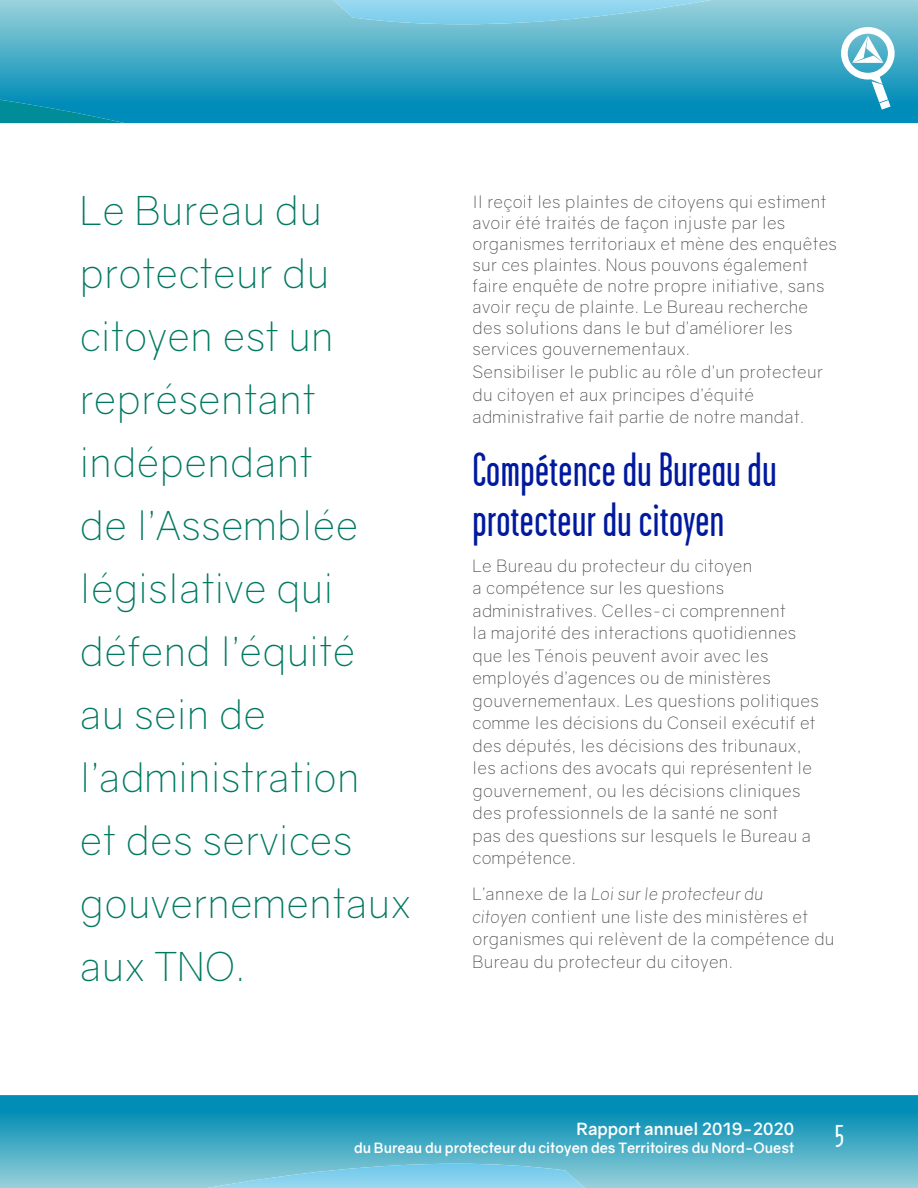
<style>
.page{position:relative;width:918px;height:1188px;background:#fff}
.page>*{position:absolute;margin:0;border:0;box-sizing:border-box;transform-origin:0 0}
.body_space{font:48px/49.5px "Garage Gothic";letter-spacing:.01em;color:#00199f}
.quotes_first_paras{font:300 40.5px/63px "Gravity";letter-spacing:.01em;color:#007961}
.t1{font:31.5px "Garage Gothic";color:#fff}
.body_space-2{font:300 17.25px/22.5px "Gravity";letter-spacing:.02em;color:#454647}
.quotes_first_paras-2{font:300 17.25px/21px "Gravity";letter-spacing:.02em;color:#454647}
.t2{font:700 16.8px "Gravity";color:#fff}
.t3{font:700 14.1px "Gravity";color:#fff}
.s1{font-style:italic}
</style>
<div class="page">
<img style="left:0;top:0;width:918px;height:123px">
<img style="left:0;top:100px;width:125px;height:23px">
<img style="left:333px;top:0;width:378px;height:24px">
<img style="left:0;top:1095px;width:918px;height:93px">
<img style="left:207px;top:1164px;width:378px;height:24px">
<svg style="left:841px;top:27px;width:54px;height:83px"></svg>
<p class="quotes_first_paras" style="left:80px;top:179px;width:332px">Le Bureau du protecteur du citoyen est un représentant indépendant<br>de l’Assemblée législative qui défend l’équité<br>au sein de l’administration<br>et des services gouvernementaux aux TNO.</p>
<p class="quotes_first_paras-2" style="left:472px;top:192px;width:366px">Il reçoit les plaintes de citoyens qui estiment avoir été traités de façon injuste par les organismes territoriaux et mène des enquêtes sur ces plaintes. Nous pouvons également faire enquête de notre propre initiative, sans avoir reçu de plainte. Le Bureau recherche des solutions dans le but d’améliorer les services gouvernementaux.</p>
<p class="body_space-2" style="left:472px;top:361px;width:352px">Sensibiliser le public au rôle d’un protecteur du citoyen et aux principes d’équité administrative fait partie de notre mandat.</p>
<p class="body_space" style="left:472px;top:445px;width:306px">Compétence du Bureau du protecteur du citoyen</p>
<p class="body_space-2" style="left:472px;top:554px;width:348px">Le Bureau du protecteur du citoyen<br>a compétence sur les questions administratives. Celles-ci comprennent<br>la majorité des interactions quotidiennes que les Ténois peuvent avoir avec les employés d’agences ou de ministères gouvernementaux. Les questions politiques comme les décisions du Conseil exécutif et des députés, les décisions des tribunaux, les actions des avocats qui représentent le gouvernement, ou les décisions cliniques des professionnels de la santé ne sont<br>pas des questions sur lesquels le Bureau a compétence.</p>
<p class="body_space-2" style="left:472px;top:883px;width:363px">L’annexe de la <span class="s1">Loi sur le protecteur du<br>citoyen</span> contient une liste des ministères et organismes qui relèvent de la compétence du Bureau du protecteur du citoyen.</p>
<p class="t2" style="left:577px;top:1119px;width:219px">Rapport annuel 2019-2020</p>
<p class="t3" style="left:354px;top:1139px;width:442px">du Bureau du protecteur du citoyen des Territoires du Nord-Ouest</p>
<h3 class="t1" style="left:835px;top:1120px;width:10px">5</h3>
</div>
